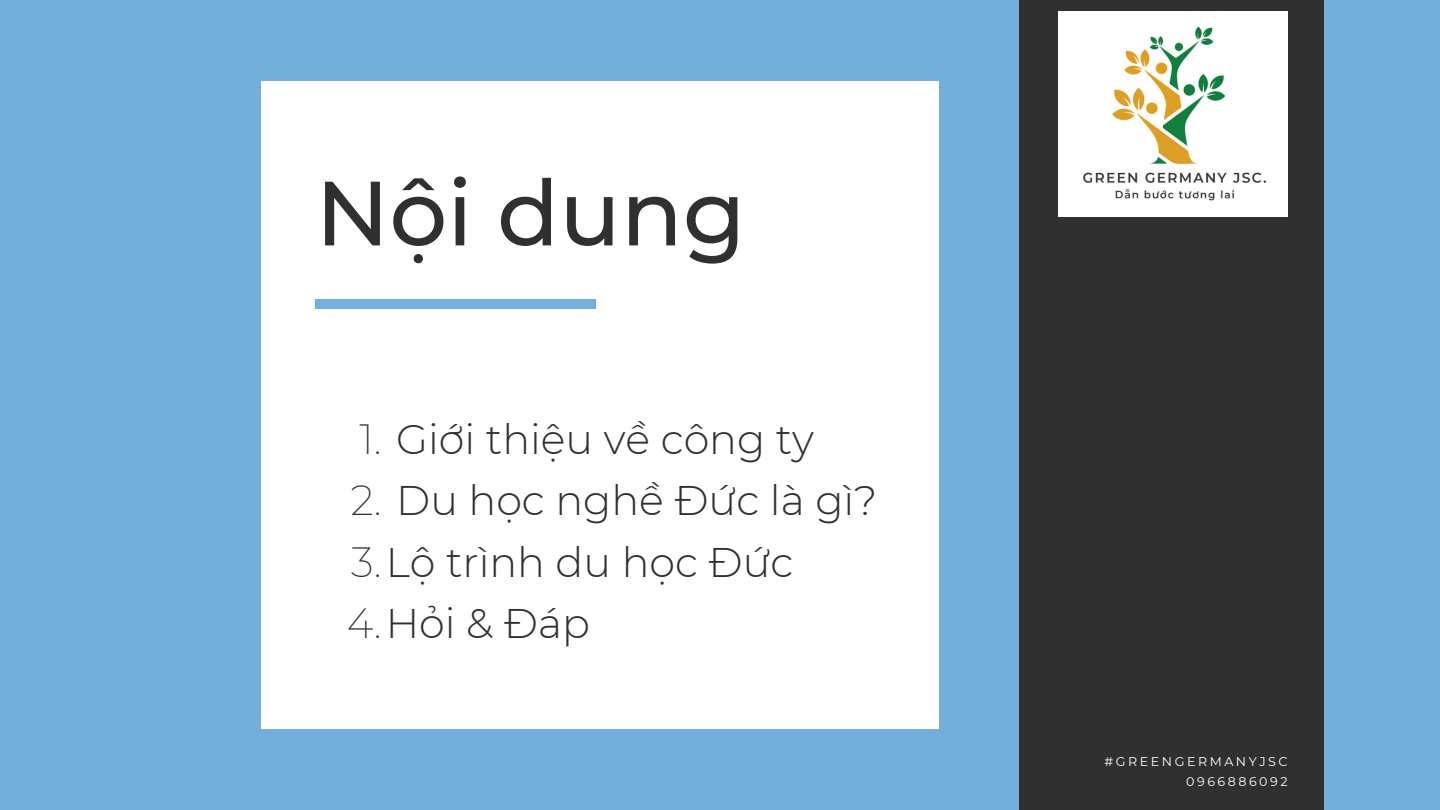
<style>
.page{position:relative;width:1440px;height:810px;background:#74aedb}
.page>*{position:absolute;margin:0;border:0;box-sizing:border-box;transform-origin:0 0}
.t1{font:500 91.1px "Montserrat";color:#303030}
.t2{font:300 41.3px/61.5px "Montserrat";color:#303030}
.t3{font:12.7px/20px "Montserrat";letter-spacing:.2em;color:#fff;text-align:right}
.s1{font-weight:200}
</style>
<div class="page">
<div style="left:1019px;top:0;width:305px;height:810px;background:#303030"></div>
<div style="left:261px;top:81px;width:677px;height:648px;background:#fff"></div>
<div style="left:316px;top:299px;width:280px;height:10px;background:#74aedb"></div>
<img style="left:1058px;top:11px;width:230px;height:206px">
<h1 class="t1" style="left:316px;top:157px;width:432px">Nội dung</h1>
<p class="t2" style="left:359px;top:408px;width:456px"><span class="s1">1.</span> Giới thiệu về công ty</p>
<p class="t2" style="left:347px;top:470px;width:532px"><span class="s1">2.</span> Du học nghề Đức là gì?<br><span class="s1">3.</span>Lộ trình du học Đức<br><span class="s1">4.</span>Hỏi &amp; Đáp</p>
<p class="t3" style="left:1105px;top:752px;width:185px">#GREENGERMANYJSC<br>0966886092</p>
</div>
